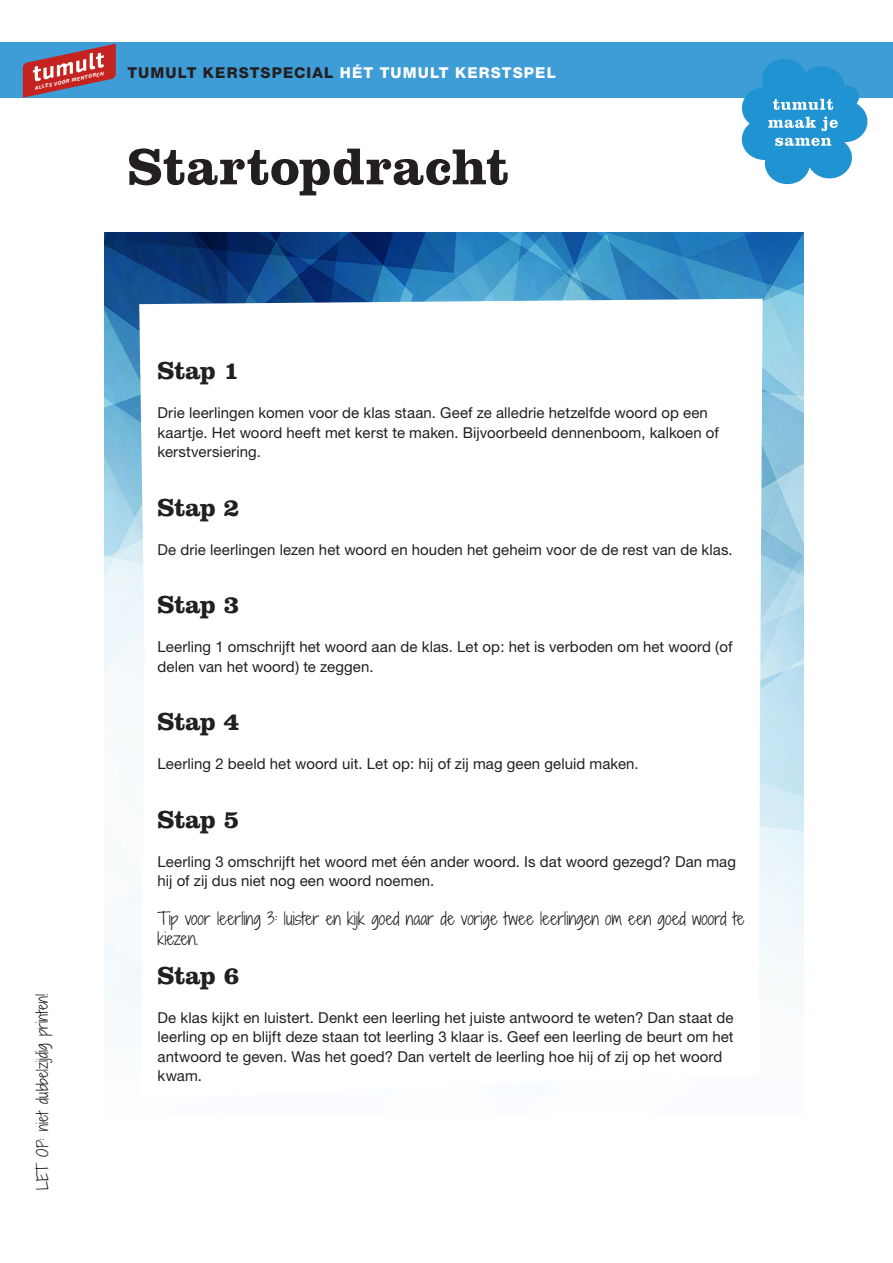
<style>
.page{position:relative;width:893px;height:1263px;background:#fff}
.page>*{position:absolute;margin:0;border:0;box-sizing:border-box;transform-origin:0 0}
.titel_les_35___39{font:700 52.5px "Clarendon";letter-spacing:.01em;color:#231f20}
.t1{font:700 25.5px "Clarendon";letter-spacing:-.015em;color:#231f20}
.t2{font:300 16.5px/19.5px "Shadows Into";letter-spacing:.005em;color:#231f20}
.t3{font:15px/19.5px "Helvetica Neue";letter-spacing:.005em;color:#231f20}
.t4{font:800 15px "Helvetica Neue";letter-spacing:.075em;color:#231f20}
.tussenkopje_eerste_o{font:300 15px "Shadows Into";letter-spacing:.005em;color:#231f20}
.t5{font:italic 700 5.25px "Exo 2.0";color:#fff;scale:1.06 1}
.s1{color:#fff}
</style>
<div class="page">
<img style="left:105px;top:232px;width:699px;height:776px">
<svg style="left:139px;top:299px;width:624px;height:709px"></svg>
<div style="left:0;top:42px;width:893px;height:56px;background:#3e9cd6"></div>
<svg style="left:741px;top:59px;width:127px;height:126px"></svg>
<svg style="left:23px;top:44px;width:93px;height:54px"></svg>
<p class="t5" style="left:34px;top:85px;width:68px;rotate:-12deg">ALLES VOOR MENTOREN</p>
<p class="t4" style="left:128px;top:64px;width:430px">TUMULT KERSTSPECIAL <span class="s1">HÉT TUMULT KERSTSPEL</span></p>
<p class="titel_les_35___39" style="left:128px;top:135px;width:383px">Startopdracht</p>
<p class="tussenkopje_eerste_o" style="left:31px;top:1190px;width:197px;rotate:-90deg">LET OP: niet dubbelzijdig printen!</p>
<p class="t1" style="left:158px;top:355px;width:83px">Stap 1</p>
<p class="t3" style="left:158px;top:403px;width:563px">Drie leerlingen komen voor de klas staan. Geef ze alledrie hetzelfde woord op een kaartje. Het woord heeft met kerst te maken. Bijvoorbeeld dennenboom, kalkoen of kerstversiering.</p>
<p class="t1" style="left:158px;top:492px;width:83px">Stap 2</p>
<p class="t3" style="left:158px;top:540px;width:577px">De drie leerlingen lezen het woord en houden het geheim voor de de rest van de klas.</p>
<p class="t1" style="left:158px;top:589px;width:83px">Stap 3</p>
<p class="t3" style="left:158px;top:637px;width:577px">Leerling 1 omschrijft het woord aan de klas. Let op: het is verboden om het woord (of delen van het woord) te zeggen.</p>
<p class="t1" style="left:158px;top:706px;width:83px">Stap 4</p>
<p class="t3" style="left:158px;top:754px;width:483px">Leerling 2 beeld het woord uit. Let op: hij of zij mag geen geluid maken.</p>
<p class="t1" style="left:158px;top:804px;width:83px">Stap 5</p>
<p class="t3" style="left:158px;top:852px;width:580px">Leerling 3 omschrijft het woord met één ander woord. Is dat woord gezegd? Dan mag hij of zij dus niet nog een woord noemen.</p>
<p class="t2" style="left:158px;top:909px;width:588px">Tip voor leerling 3: luister en kijk goed naar de vorige twee leerlingen om een goed woord te kiezen.</p>
<p class="t1" style="left:158px;top:960px;width:83px">Stap 6</p>
<p class="t3" style="left:158px;top:1008px;width:578px">De klas kijkt en luistert. Denkt een leerling het juiste antwoord te weten? Dan staat de leerling op en blijft deze staan tot leerling 3 klaar is. Geef een leerling de beurt om het antwoord te geven. Was het goed? Dan vertelt de leerling hoe hij of zij op het woord kwam.</p>
</div>
